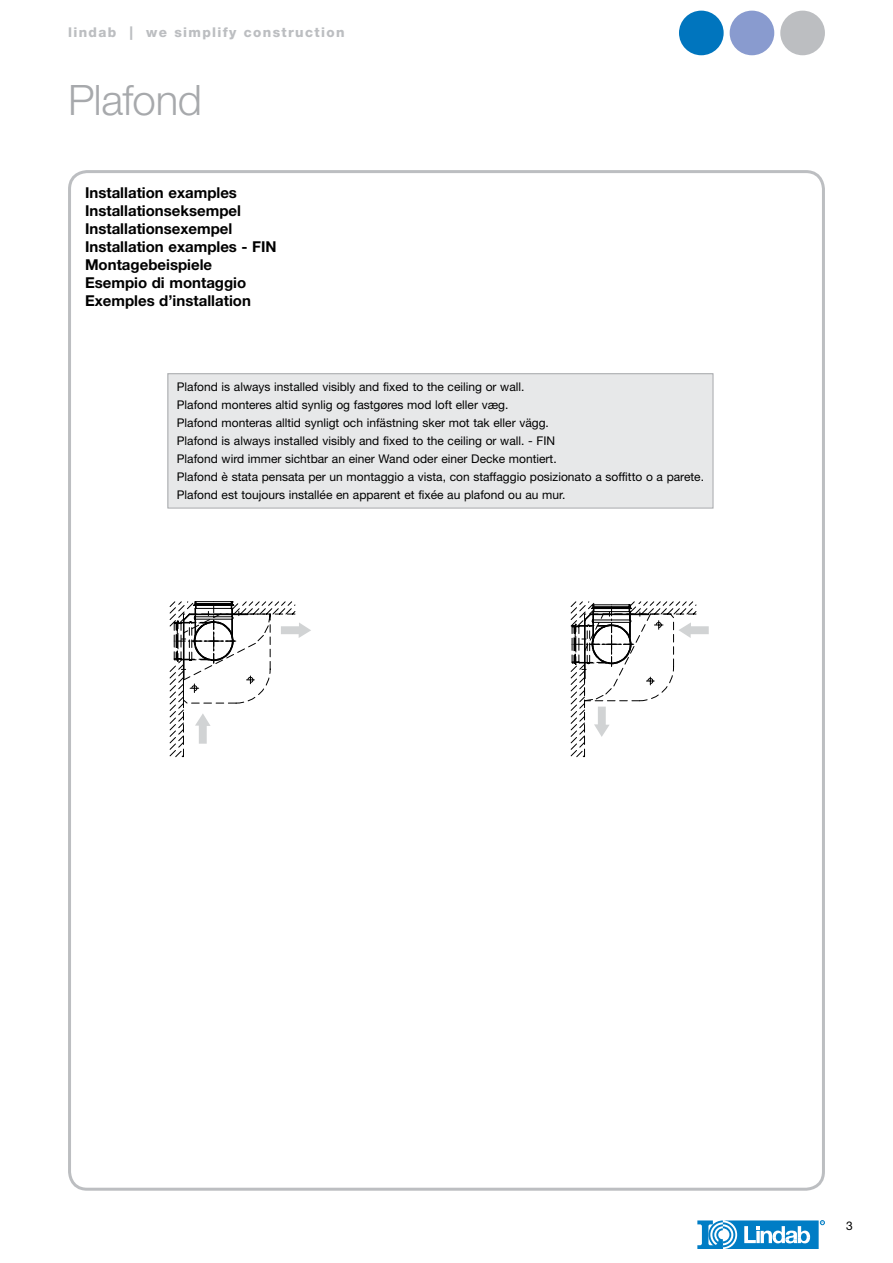
<style>
.page{position:relative;width:893px;height:1263px;background:#fff}
.page>*{position:absolute;margin:0;border:0;box-sizing:border-box;transform-origin:0 0}
.t1{font:300 42px "Helvetica Neue LT Pro";letter-spacing:-.01em;color:#a7a9ac}
.t2{font:700 15px/18px "Helvetica Neue LT Pro";color:#000}
.t3{font:800 13.5px "Helvetica Neue LT Pro";letter-spacing:.1em;color:#bcbec1}
.t4{font:12px/18px "Helvetica Neue LT Pro";color:#000}
.t5{font:12px "Helvetica Neue";color:#000}
</style>
<div class="page">
<div style="left:730px;top:11px;width:44px;height:44px;background:#899bcf;border-radius:50%"></div>
<div style="left:780px;top:11px;width:45px;height:44px;background:#bcbec1;border-radius:50%"></div>
<div style="left:679px;top:11px;width:45px;height:44px;background:#0075be;border-radius:50%"></div>
<svg style="left:697px;top:1220px;width:127px;height:29px"></svg>
<div style="left:168px;top:374px;width:545px;height:134px;background:#e7e8e9"></div>
<div style="left:168px;top:373px;width:545px;height:135px;border:1px solid #a7a9ac"></div>
<svg style="left:173px;top:601px;width:476px;height:143px"></svg>
<svg style="left:678px;top:622px;width:31px;height:16px"></svg>
<p class="t3" style="left:68px;top:25px;width:278px">lindab | we simplify construction</p>
<h1 class="t1" style="left:68px;top:74px;width:135px">Plafond</h1>
<p class="t2" style="left:85px;top:183px;width:193px">Installation examples<br>Installationseksempel<br>Installationsexempel<br>Installation examples - FIN<br>Montagebeispiele<br>Esempio di montaggio<br>Exemples d’installation</p>
<p class="t4" style="left:177px;top:378px;width:529px">Plafond is always installed visibly and fixed to the ceiling or wall.<br>Plafond monteres altid synlig og fastgøres mod loft eller væg.<br>Plafond monteras alltid synligt och infästning sker mot tak eller vägg.<br>Plafond is always installed visibly and fixed to the ceiling or wall. - FIN<br>Plafond wird immer sichtbar an einer Wand oder einer Decke montiert.<br>Plafond è stata pensata per un montaggio a vista, con staffaggio posizionato a soffitto o a parete.<br>Plafond est toujours installée en apparent et fixée au plafond ou au mur.</p>
<p class="t5" style="left:846px;top:1218px;width:8px">3</p>
</div>
